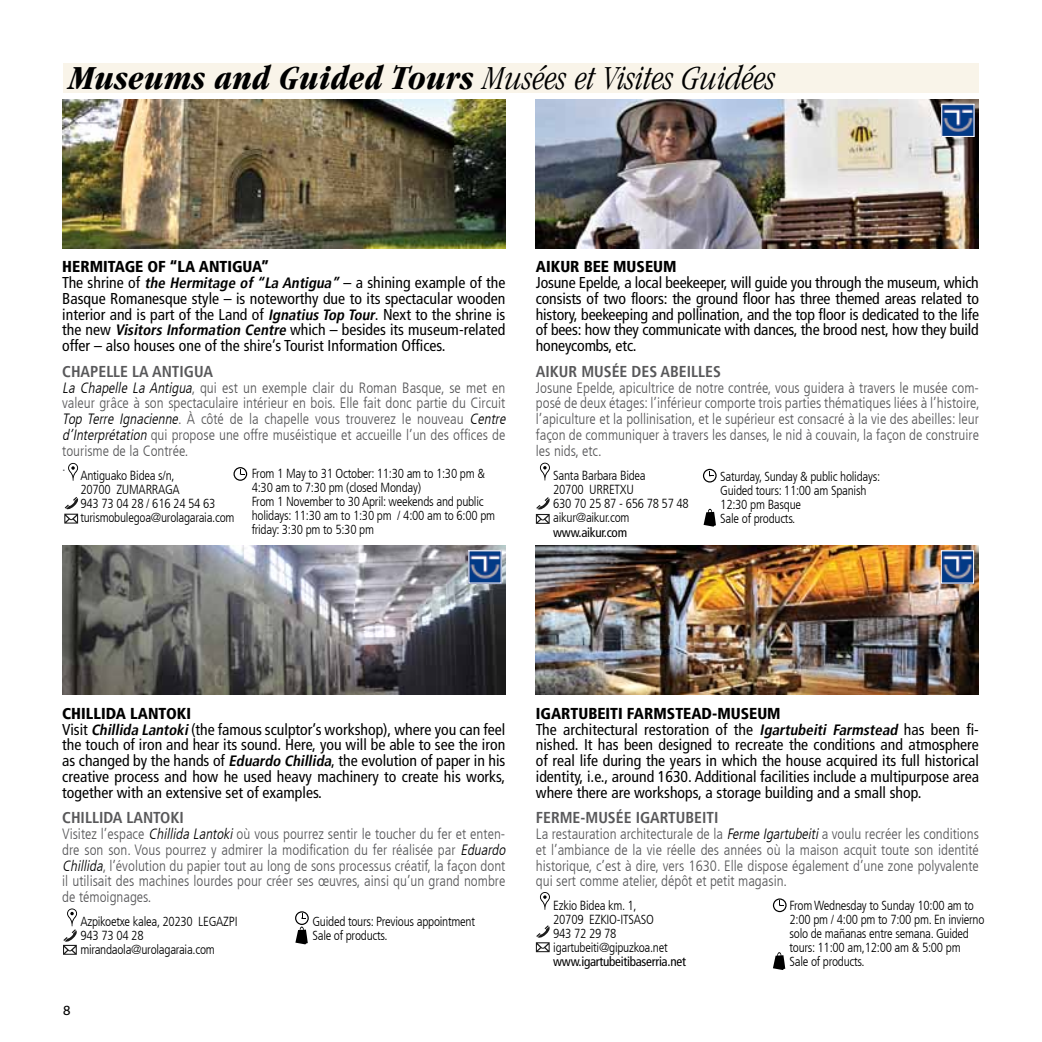
<style>
.page{position:relative;width:1042px;height:1042px;background:#fff}
.page>*{position:absolute;margin:0;border:0;box-sizing:border-box;transform-origin:0 0}
.t1{font:italic 300 condensed 35px "Garamond LT";letter-spacing:.01em;color:#000}
.t2{font:condensed 15.75px/15.8px "Frutiger LT";color:#000}
.t3{font:700 condensed 15.75px "Frutiger LT";color:#58585a}
.t4{font:900 condensed 15.75px "Frutiger LT";color:#000}
.t5{font:300 condensed 14.88px/15.8px "Frutiger LT";color:#58585a;text-align:justify}
.t6{font:14px "Bliss";color:#000}
.t7{font:300 condensed 13.12px/14px "Frutiger LT";letter-spacing:-.02em;color:#000}
.t8{font:condensed 13.12px "Frutiger LT";letter-spacing:-.02em;color:#000}
.s1{font-weight:700}
.s2{font-weight:900}
.s3{font-weight:700;font-style:italic;font-size:15.05px}
.s4{font-style:italic;color:#000}
</style>
<div class="page">
<img style="left:536px;top:99px;width:443px;height:149px">
<img style="left:62px;top:99px;width:443px;height:149px">
<img style="left:62px;top:546px;width:443px;height:148px">
<img style="left:536px;top:546px;width:443px;height:148px">
<div style="left:63px;top:63px;width:916px;height:30px;background:#f9f4e9"></div>
<img style="left:470px;top:552px;width:29px;height:29px">
<img style="left:943px;top:552px;width:29px;height:29px">
<div style="left:941px;top:550px;width:33px;height:33px;border:1px solid #fff"></div>
<img style="left:943px;top:106px;width:29px;height:29px">
<div style="left:941px;top:104px;width:33px;height:33px;border:1px solid #fff"></div>
<svg style="left:64px;top:497px;width:15px;height:26px"></svg>
<svg style="left:233px;top:467px;width:14px;height:14px"></svg>
<svg style="left:68px;top:463px;width:10px;height:18px"></svg>
<svg style="left:536px;top:497px;width:14px;height:27px"></svg>
<svg style="left:703px;top:509px;width:13px;height:18px"></svg>
<svg style="left:703px;top:469px;width:13px;height:13px"></svg>
<svg style="left:540px;top:463px;width:10px;height:17px"></svg>
<svg style="left:295px;top:911px;width:14px;height:33px"></svg>
<svg style="left:63px;top:908px;width:15px;height:47px"></svg>
<svg style="left:536px;top:925px;width:14px;height:27px"></svg>
<svg style="left:773px;top:952px;width:12px;height:18px"></svg>
<svg style="left:773px;top:898px;width:13px;height:14px"></svg>
<svg style="left:540px;top:892px;width:10px;height:18px"></svg>
<h1 class="t1" style="left:69px;top:59px;width:708px"><span class="s1">Museums and Guided Tours</span> Musées et Visites Guidées</h1>
<p class="t2" style="left:62px;top:259px;width:444px"><span class="s2">HERMITAGE OF “LA ANTIGUA”<br></span>The shrine of <span class="s3">the Hermitage of“La Antigua”</span> – a shining example of the Basque Romanesque style – is noteworthy due to its spectacular wooden interior and is part of the Land of <span class="s3">Ignatius Top Tour</span>. Next to the shrine is the new <span class="s3">Visitors Information Centre</span> which – besides its museum-related offer – also houses one of the shire’s Tourist Information Offices.</p>
<p class="t3" style="left:62px;top:362px;width:152px">CHAPELLE LA ANTIGUA</p>
<p class="t5" style="left:62px;top:380px;width:448px;text-align:left"><span class="s4">La Chapelle La Antigua</span>, qui est un exemple clair du Roman Basque, se met en valeur grâce à son spectaculaire intérieur en bois. Elle fait donc partie du Circuit <span class="s4">Top Terre Ignacienne</span>. À côté de la chapelle vous trouverez le nouveau <span class="s4">Centre d’Interprétation</span> qui propose une offre muséistique et accueille l’un des offices de tourisme de la Contrée.<br>.</p>
<p class="t7" style="left:80px;top:469px;width:156px">Antiguako Bidea s/n,<br>20700 ZUMARRAGA<br>943 73 04 28 / 616 24 54 63 turismobulegoa@urolagaraia.com</p>
<p class="t7" style="left:252px;top:467px;width:245px">From 1 May to 31 October: 11:30 am to 1:30 pm &amp; 4:30 am to 7:30 pm (closed Monday)<br>From 1 November to 30 April: weekends and public holidays: 11:30 am to 1:30 pm / 4:00 am to 6:00 pm friday: 3:30 pm to 5:30 pm</p>
<p class="t7" style="left:720px;top:469px;width:161px">Saturday, Sunday &amp; public holidays:<br>Guided tours: 11:00 am Spanish<br>12:30 pm Basque<br>Sale of products.</p>
<p class="t4" style="left:536px;top:257px;width:142px">AIKUR BEE MUSEUM</p>
<p class="t2" style="left:536px;top:275px;width:445px;text-align:justify">Josune Epelde, a local beekeeper, will guide you through the museum, which consists of two floors: the ground floor has three themed areas related to history, beekeeping and pollination, and the top floor is dedicated to the life of bees: how they communicate with dances, the brood nest, how they build honeycombs, etc.</p>
<p class="t3" style="left:536px;top:362px;width:186px">AIKUR MUSÉE DES ABEILLES</p>
<p class="t5" style="left:536px;top:380px;width:445px">Josune Epelde, apicultrice de notre contrée, vous guidera à travers le musée com&shy;posé de deux étages: l’inférieur comporte trois parties thématiques liées à l’histoire, l’apiculture et la pollinisation, et le supérieur est consacré à la vie des abeilles: leur façon de communiquer à travers les danses, le nid à couvain, la façon de construire les nids, etc.</p>
<p class="t7" style="left:553px;top:469px;width:137px">Santa Barbara Bidea<br>20700 URRETXU<br>630 70 25 87 - 656 78 57 48 aikur@aikur.com</p>
<p class="t8" style="left:553px;top:524px;width:75px">www.aikur.com</p>
<p class="t2" style="left:62px;top:705px;width:445px"><span class="s2">CHILLIDA LANTOKI<br></span>Visit <span class="s3">Chillida Lantoki</span>(the famous sculptor’s workshop), where you can feel the touch of iron and hear its sound. Here, you will be able to see the iron as changed by the hands of <span class="s3">Eduardo Chillida</span>, the evolution of paper in his creative process and how he used heavy machinery to create his works, together with an extensive set of examples.</p>
<p class="t3" style="left:62px;top:808px;width:123px">CHILLIDA LANTOKI</p>
<p class="t5" style="left:62px;top:826px;width:448px;text-align:left">Visitez l’espace <span class="s4">Chillida Lantoki</span> où vous pourrez sentir le toucher du fer et enten&shy;dre son son. Vous pourrez y admirer la modification du fer réalisée par <span class="s4">Eduardo Chillida</span>, l’évolution du papier tout au long de sons processus créatif, la façon dont il utilisait des machines lourdes pour créer ses œuvres, ainsi qu’un grand nombre de témoignages.</p>
<p class="t7" style="left:80px;top:914px;width:159px">Azpikoetxe kalea, 20230 LEGAZPI<br>943 73 04 28 mirandaola@urolagaraia.com</p>
<p class="t7" style="left:312px;top:914px;width:164px">Guided tours: Previous appointment<br>Sale of products.</p>
<p class="t6" style="left:63px;top:1003px;width:9px">8</p>
<p class="t2" style="left:536px;top:705px;width:445px"><span class="s2">IGARTUBEITI FARMSTEAD-MUSEUM<br></span>The architectural restoration of the <span class="s3">Igartubeiti Farmstead</span> has been fi&shy;nished. It has been designed to recreate the conditions and atmosphere of real life during the years in which the house acquired its full historical identity, i.e., around 1630. Additional facilities include a multipurpose area where there are workshops, a storage building and a small shop.</p>
<p class="t3" style="left:536px;top:808px;width:184px">FERME-MUSÉE IGARTUBEITI</p>
<p class="t5" style="left:536px;top:826px;width:444px">La restauration architecturale de la <span class="s4">Ferme Igartubeiti</span>a voulu recréer les conditions et l’ambiance de la vie réelle des années où la maison acquit toute son identité historique, c’est à dire, vers 1630. Elle dispose également d’une zone polyvalente qui sert comme atelier, dépôt et petit magasin.</p>
<p class="t7" style="left:553px;top:898px;width:116px">Ezkio Bidea km. 1,<br>20709 EZKIO-ITSASO<br>943 72 29 78 igartubeiti@gipuzkoa.net</p>
<p class="t8" style="left:553px;top:953px;width:134px">www.igartubeitibaserria.net</p>
<p class="t7" style="left:789px;top:898px;width:196px">From Wednesday to Sunday 10:00 am to<br>2:00 pm / 4:00 pm to 7:00 pm. En invierno solo de mañanas entre semana. Guided tours: 11:00 am,12:00 am &amp; 5:00 pm<br>Sale of products.</p>
</div>
